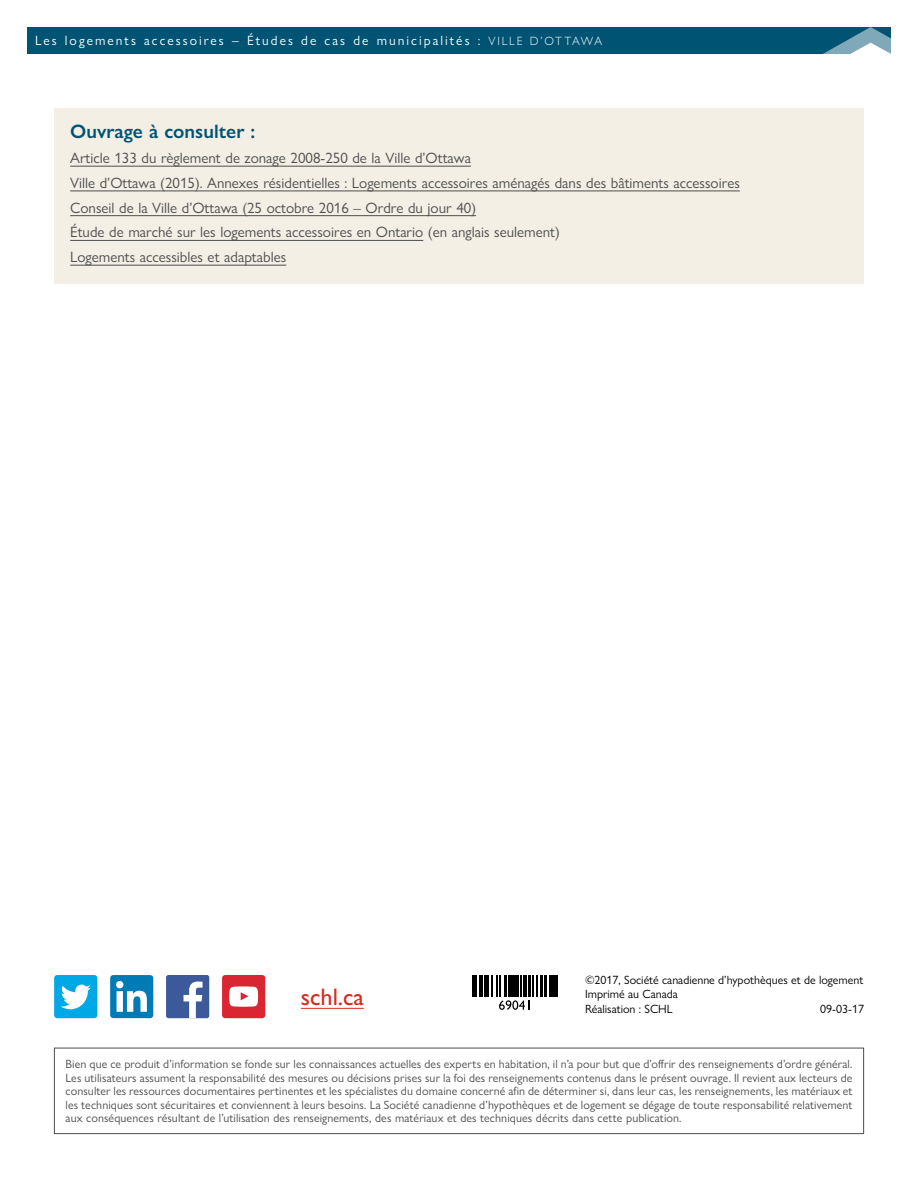
<style>
.page{position:relative;width:918px;height:1188px;background:#fff}
.page>*{position:absolute;margin:0;border:0;box-sizing:border-box;transform-origin:0 0}
.cmhc_ca_P{font:500 24px "Gill Sans Nova";color:#d52b1e}
.H2_SS_Box_Subhead{font:600 19.5px "Gill Sans Nova";color:#005373}
.P_SS_Box_Body_gray{font:15px "Gill Sans Nova";color:#4d4d4f}
.t1{font:13.5px "Gill Sans Nova";letter-spacing:.15em;color:#fff}
.Disclaimer_P{font:12px/13.5px "Gill Sans Nova";letter-spacing:.01em;color:#4d4d4f;text-align:justify}
.Copyright_P{font:12px "Gill Sans Nova";color:#000}
.s1{font-weight:300;font-size:12px}
</style>
<div class="page">
<div style="left:27px;top:27px;width:864px;height:27px;background:#005373"></div>
<svg style="left:823px;top:27px;width:68px;height:27px"></svg>
<div style="left:110px;top:975px;width:43px;height:43px;background:#007bb6;border-radius:3px"></div>
<svg style="left:116px;top:981px;width:31px;height:31px"></svg>
<div style="left:222px;top:975px;width:43px;height:43px;background:#d92632;border-radius:3px"></div>
<svg style="left:229px;top:986px;width:29px;height:21px"></svg>
<div style="left:166px;top:975px;width:43px;height:43px;background:#3c5a99;border-radius:2px"></div>
<svg style="left:184px;top:982px;width:19px;height:36px"></svg>
<div style="left:54px;top:975px;width:43px;height:43px;background:#00a8e5;border-radius:3px"></div>
<svg style="left:61px;top:985px;width:30px;height:24px"></svg>
<hr style="left:301px;top:1008px;width:63px;height:1px;background:#d52b1e">
<div style="left:54px;top:1048px;width:810px;height:86px;border:1px solid #4d4d4f"></div>
<hr style="left:473px;top:975px;width:2px;height:21px;background:#000">
<svg style="left:476px;top:975px;width:1px;height:21px"></svg>
<hr style="left:479px;top:975px;width:3px;height:21px;background:#000">
<svg style="left:485px;top:975px;width:7px;height:21px"></svg>
<hr style="left:496px;top:975px;width:2px;height:21px;background:#000">
<hr style="left:541px;top:975px;width:2px;height:21px;background:#000">
<hr style="left:544px;top:975px;width:2px;height:21px;background:#000">
<hr style="left:549px;top:975px;width:4px;height:21px;background:#000">
<svg style="left:554px;top:975px;width:1px;height:21px"></svg>
<hr style="left:556px;top:975px;width:2px;height:21px;background:#000">
<svg style="left:499px;top:975px;width:38px;height:35px"></svg>
<div style="left:54px;top:108px;width:810px;height:176px;background:#f3efe4"></div>
<hr style="left:70px;top:166px;width:401px;height:1px;background:#4d4d4f">
<hr style="left:70px;top:191px;width:670px;height:1px;background:#4d4d4f">
<hr style="left:70px;top:215px;width:406px;height:1px;background:#4d4d4f">
<hr style="left:70px;top:240px;width:353px;height:1px;background:#4d4d4f">
<hr style="left:70px;top:265px;width:216px;height:1px;background:#4d4d4f">
<p class="t1" style="left:35px;top:33px;width:569px">Les logements accessoires – Études de cas de municipalités : <span class="s1">VILLE D’OTTAWA</span></p>
<h2 class="H2_SS_Box_Subhead" style="left:70px;top:120px;width:187px">Ouvrage à consulter :</h2>
<p class="P_SS_Box_Body_gray" style="left:70px;top:149px;width:402px">Article 133 du règlement de zonage 2008-250 de la Ville d’Ottawa</p>
<p class="P_SS_Box_Body_gray" style="left:70px;top:174px;width:671px">Ville d’Ottawa (2015). Annexes résidentielles : Logements accessoires aménagés dans des bâtiments accessoires</p>
<p class="P_SS_Box_Body_gray" style="left:70px;top:198px;width:407px">Conseil de la Ville d’Ottawa (25 octobre 2016 – Ordre du jour 40)</p>
<p class="P_SS_Box_Body_gray" style="left:70px;top:223px;width:491px">Étude de marché sur les logements accessoires en Ontario (en anglais seulement)</p>
<p class="P_SS_Box_Body_gray" style="left:70px;top:248px;width:218px">Logements accessibles et adaptables</p>
<p class="cmhc_ca_P" style="left:301px;top:983px;width:64px">schl.ca</p>
<p class="Copyright_P" style="left:585px;top:972px;width:280px">©2017, Société canadienne d’hypothèques et de logement</p>
<p class="Copyright_P" style="left:585px;top:987px;width:94px">Imprimé au Canada</p>
<p class="Copyright_P" style="left:585px;top:1001px;width:89px">Réalisation : SCHL</p>
<p class="Copyright_P" style="left:820px;top:1001px;width:45px">09-03-17</p>
<p class="Disclaimer_P" style="left:66px;top:1057px;width:788px">Bien que ce produit d’information se fonde sur les connaissances actuelles des experts en habitation, il n’a pour but que d’offrir des renseignements d’ordre général.<br>Les utilisateurs assument la responsabilité des mesures ou décisions prises sur la foi des renseignements contenus dans le présent ouvrage. Il revient aux lecteurs de consulter les ressources documentaires pertinentes et les spécialistes du domaine concerné afin de déterminer si, dans leur cas, les renseignements, les matériaux et les techniques sont sécuritaires et conviennent à leurs besoins. La Société canadienne d’hypothèques et de logement se dégage de toute responsabilité relativement aux conséquences résultant de l’utilisation des renseignements, des matériaux et des techniques décrits dans cette publication.</p>
</div>
